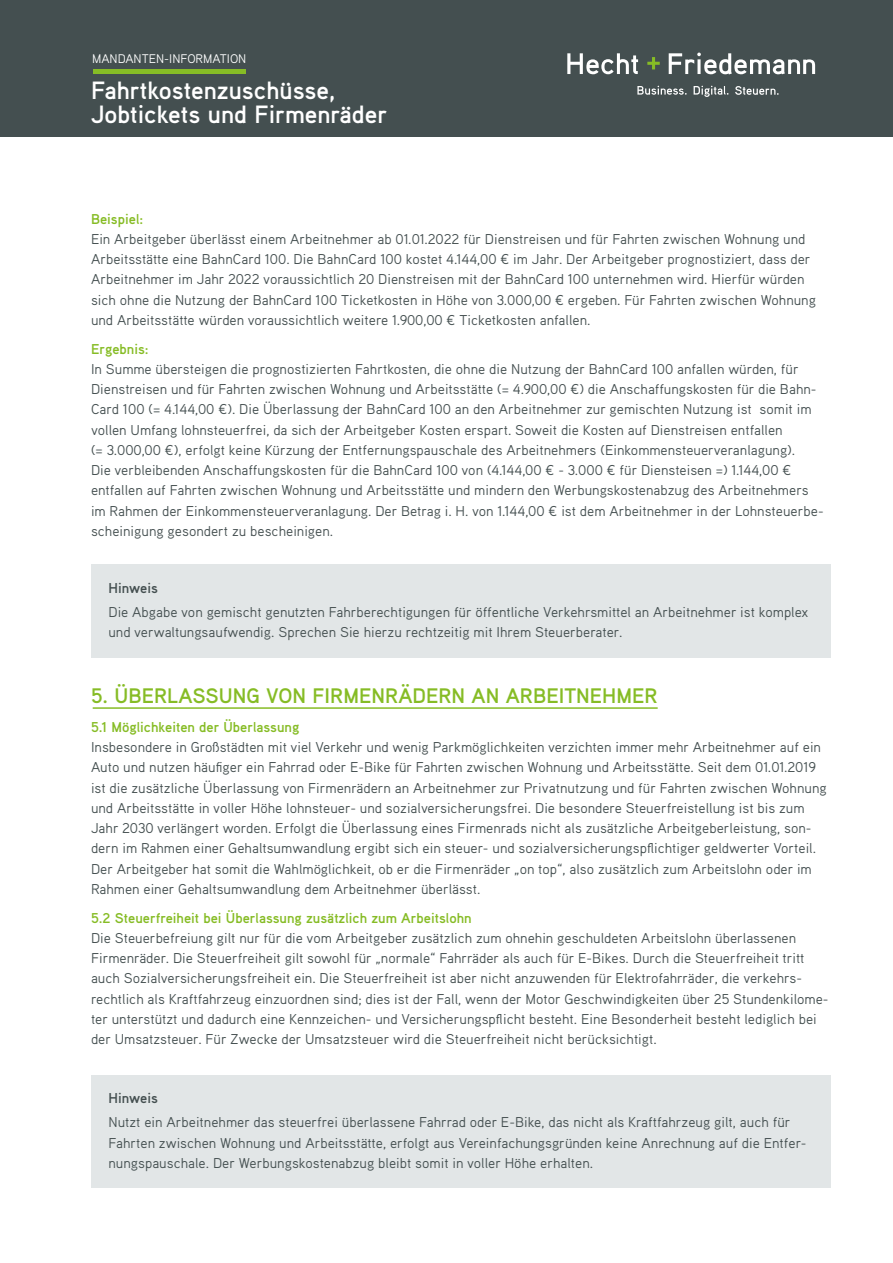
<style>
.page{position:relative;width:893px;height:1263px;background:#fff}
.page>*{position:absolute;margin:0;border:0;box-sizing:border-box;transform-origin:0 0}
.t1{font:700 25.05px/24px "Aaux Pro OT";color:#fff}
.t2{font:700 21px "Aaux Pro OT";color:#86bc25}
.t3{font:14.25px/20.2px "Aaux Pro OT";color:#444f50}
.t4{font:700 14.25px "Aaux Pro OT";color:#86bc25}
.t5{font:700 14.25px "Aaux Pro OT";color:#444f50}
.t6{font:12.45px "Aaux Pro OT";color:#fff}
</style>
<div class="page">
<div style="left:0;top:0;width:893px;height:136px;background:#444f50"></div>
<svg style="left:567px;top:53px;width:71px;height:21px"></svg>
<svg style="left:669px;top:53px;width:146px;height:21px"></svg>
<svg style="left:647px;top:57px;width:13px;height:12px"></svg>
<svg style="left:637px;top:86px;width:50px;height:9px"></svg>
<svg style="left:694px;top:86px;width:34px;height:11px"></svg>
<svg style="left:735px;top:86px;width:44px;height:9px"></svg>
<hr style="left:93px;top:70px;width:153px;height:4px;background:#86bc25">
<hr style="left:93px;top:707px;width:565px;height:2px;background:#86bc25">
<div style="left:91px;top:564px;width:740px;height:94px;background:#e2e6e7"></div>
<div style="left:91px;top:1075px;width:740px;height:112px;background:#e2e6e7"></div>
<p class="t6" style="left:92px;top:51px;width:156px">MANDANTEN-INFORMATION</p>
<h1 class="t1" style="left:91px;top:78px;width:298px">Fahrtkostenzuschüsse,<br>Jobtickets und Firmenräder</h1>
<p class="t4" style="left:91px;top:210px;width:54px">Beispiel:</p>
<p class="t3" style="left:91px;top:228px;width:726px">Ein Arbeitgeber überlässt einem Arbeitnehmer ab 01.01.2022 für Dienstreisen und für Fahrten zwischen Wohnung und Arbeitsstätte eine BahnCard 100. Die BahnCard 100 kostet 4.144,00 € im Jahr. Der Arbeitgeber prognostiziert, dass der Arbeitnehmer im Jahr 2022 voraussichtlich 20 Dienstreisen mit der BahnCard 100 unternehmen wird. Hierfür würden sich ohne die Nutzung der BahnCard 100 Ticketkosten in Höhe von 3.000,00 € ergeben. Für Fahrten zwischen Wohnung und Arbeitsstätte würden voraussichtlich weitere 1.900,00 € Ticketkosten anfallen.</p>
<p class="t4" style="left:91px;top:340px;width:59px">Ergebnis:</p>
<p class="t3" style="left:91px;top:358px;width:734px">In Summe übersteigen die prognostizierten Fahrtkosten, die ohne die Nutzung der BahnCard 100 anfallen würden, für Dienstreisen und für Fahrten zwischen Wohnung und Arbeitsstätte (= 4.900,00 €) die Anschaffungskosten für die Bahn-Card 100 (= 4.144,00 €). Die Überlassung der BahnCard 100 an den Arbeitnehmer zur gemischten Nutzung ist somit im vollen Umfang lohnsteuerfrei, da sich der Arbeitgeber Kosten erspart. Soweit die Kosten auf Dienstreisen entfallen<br>(= 3.000,00 €), erfolgt keine Kürzung der Entfernungspauschale des Arbeitnehmers (Einkommensteuerveranlagung).<br>Die verbleibenden Anschaffungskosten für die BahnCard 100 von (4.144,00 € - 3.000 € für Diensteisen =) 1.144,00 € entfallen auf Fahrten zwischen Wohnung und Arbeitsstätte und mindern den Werbungskostenabzug des Arbeitnehmers im Rahmen der Einkommensteuerveranlagung. Der Betrag i. H. von 1.144,00 € ist dem Arbeitnehmer in der Lohnsteuerbe&shy;scheinigung gesondert zu bescheinigen.</p>
<p class="t5" style="left:108px;top:578px;width:51px">Hinweis</p>
<p class="t3" style="left:108px;top:601px;width:702px">Die Abgabe von gemischt genutzten Fahrberechtigungen für öffentliche Verkehrsmittel an Arbeitnehmer ist komplex und verwaltungsaufwendig. Sprechen Sie hierzu rechtzeitig mit Ihrem Steuerberater.</p>
<h2 class="t2" style="left:91px;top:682px;width:568px">5. ÜBERLASSUNG VON FIRMENRÄDERN AN ARBEITNEHMER</h2>
<p class="t4" style="left:91px;top:718px;width:210px">5.1 Möglichkeiten der Überlassung</p>
<p class="t3" style="left:91px;top:736px;width:737px">Insbesondere in Großstädten mit viel Verkehr und wenig Parkmöglichkeiten verzichten immer mehr Arbeitnehmer auf ein Auto und nutzen häufiger ein Fahrrad oder E-Bike für Fahrten zwischen Wohnung und Arbeitsstätte. Seit dem 01.01.2019 ist die zusätzliche Überlassung von Firmenrädern an Arbeitnehmer zur Privatnutzung und für Fahrten zwischen Wohnung und Arbeitsstätte in voller Höhe lohnsteuer- und sozialversicherungsfrei. Die besondere Steuerfreistellung ist bis zum Jahr 2030 verlängert worden. Erfolgt die Überlassung eines Firmenrads nicht als zusätzliche Arbeitgeberleistung, son&shy;dern im Rahmen einer Gehaltsumwandlung ergibt sich ein steuer- und sozialversicherungspflichtiger geldwerter Vorteil.<br>Der Arbeitgeber hat somit die Wahlmöglichkeit, ob er die Firmenräder „on top“, also zusätzlich zum Arbeitslohn oder im Rahmen einer Gehaltsumwandlung dem Arbeitnehmer überlässt.</p>
<p class="t4" style="left:91px;top:908px;width:382px">5.2 Steuerfreiheit bei Überlassung zusätzlich zum Arbeitslohn</p>
<p class="t3" style="left:91px;top:927px;width:739px">Die Steuerbefreiung gilt nur für die vom Arbeitgeber zusätzlich zum ohnehin geschuldeten Arbeitslohn überlassenen Firmenräder. Die Steuerfreiheit gilt sowohl für „normale“ Fahrräder als auch für E-Bikes. Durch die Steuerfreiheit tritt auch Sozialversicherungsfreiheit ein. Die Steuerfreiheit ist aber nicht anzuwenden für Elektrofahrräder, die verkehrs&shy;rechtlich als Kraftfahrzeug einzuordnen sind; dies ist der Fall, wenn der Motor Geschwindigkeiten über 25 Stundenkilome&shy;ter unterstützt und dadurch eine Kennzeichen- und Versicherungspflicht besteht. Eine Besonderheit besteht lediglich bei der Umsatzsteuer. Für Zwecke der Umsatzsteuer wird die Steuerfreiheit nicht berücksichtigt.</p>
<p class="t5" style="left:108px;top:1089px;width:51px">Hinweis</p>
<p class="t3" style="left:108px;top:1112px;width:700px">Nutzt ein Arbeitnehmer das steuerfrei überlassene Fahrrad oder E-Bike, das nicht als Kraftfahrzeug gilt, auch für<br>Fahrten zwischen Wohnung und Arbeitsstätte, erfolgt aus Vereinfachungsgründen keine Anrechnung auf die Entfer&shy;nungspauschale. Der Werbungskostenabzug bleibt somit in voller Höhe erhalten.</p>
</div>
